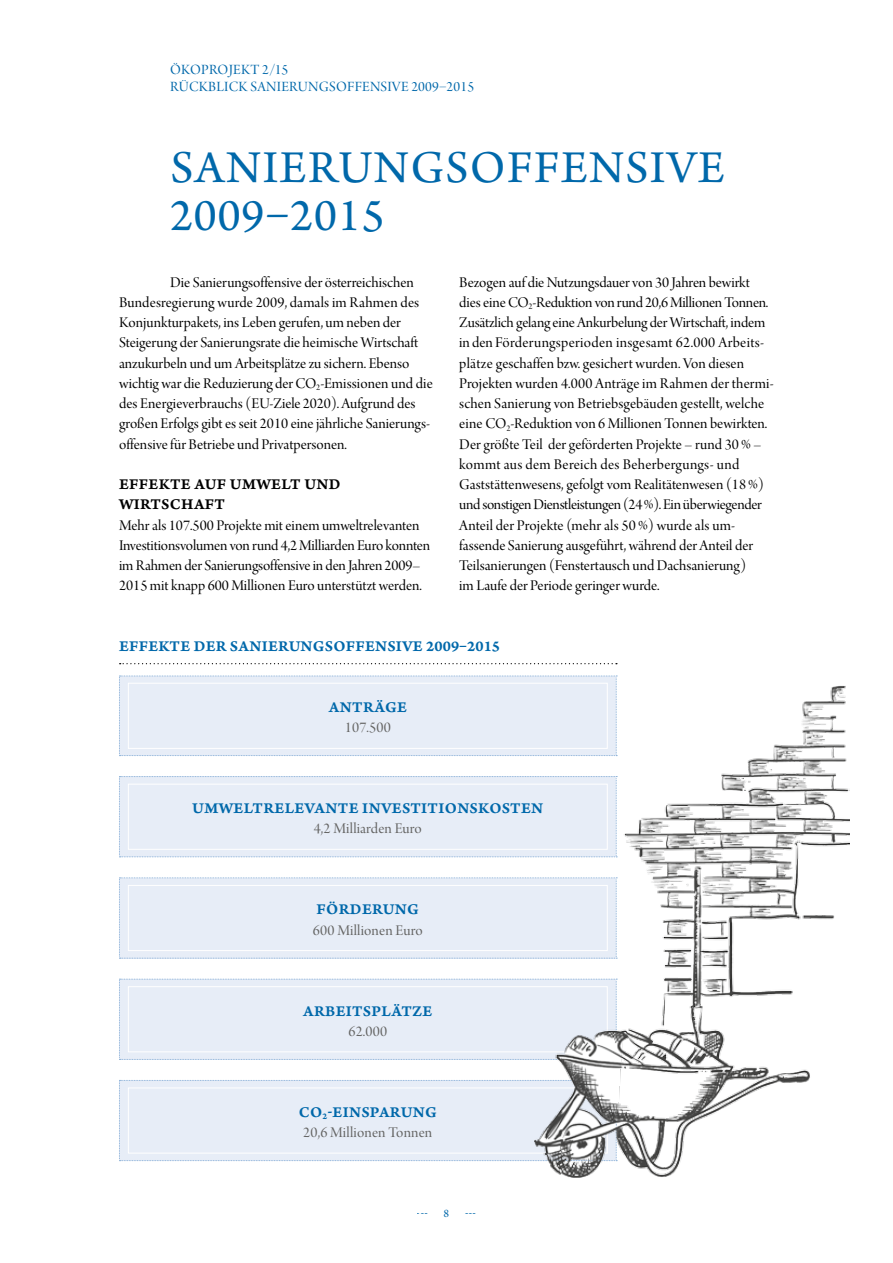
<style>
.page{position:relative;width:893px;height:1263px;background:#fff}
.page>*{position:absolute;margin:0;border:0;box-sizing:border-box;transform-origin:0 0}
.t1{font:48px/48px "Arno Pro";letter-spacing:.03em;color:#0068aa}
.t2{font:15.75px/20.2px "Arno Pro Display";color:#000}
.t3{font:15.75px "Arno Pro Smbd Caption";letter-spacing:.02em;color:#0068aa}
.t4{font:15.75px "Arno Pro Display";letter-spacing:.01em;color:#636362}
.t5{font:15.75px/20.2px "Arno Pro Smbd Caption";letter-spacing:.02em;color:#000}
.t6{font:15px/16.5px "Arno Pro Display";letter-spacing:.02em;color:#0068aa}
.t7{font:12px "Arno Pro";color:#0068aa}
</style>
<div class="page">
<div style="left:119px;top:676px;width:498px;height:80px;background:#e7edf7"></div>
<div style="left:119px;top:776px;width:415px;height:81px;background:#e7edf7"></div>
<div style="left:119px;top:877px;width:415px;height:82px;background:#e7edf7"></div>
<div style="left:119px;top:979px;width:415px;height:81px;background:#e7edf7"></div>
<div style="left:119px;top:1080px;width:415px;height:81px;background:#e7edf7"></div>
<svg style="left:120px;top:663px;width:497px;height:1px"></svg>
<div style="left:128px;top:683px;width:480px;height:66px;border:1px solid #fff"></div>
<div style="left:128px;top:784px;width:480px;height:66px;border:1px solid #fff"></div>
<div style="left:128px;top:885px;width:480px;height:66px;border:1px solid #fff"></div>
<div style="left:128px;top:986px;width:480px;height:66px;border:1px solid #fff"></div>
<div style="left:128px;top:1087px;width:480px;height:66px;border:1px solid #fff"></div>
<img style="left:534px;top:686px;width:315px;height:492px">
<p class="t6" style="left:170px;top:62px;width:305px">ÖKOPROJEKT 2/15<br>RÜCKBLICK SANIERUNGSOFFENSIVE 2009–2015</p>
<h1 class="t1" style="left:170px;top:146px;width:556px">SANIERUNGSOFFENSIVE<br>2009–2015</h1>
<p class="t2" style="left:119px;top:273px;width:315px;text-indent:51px">Die Sanierungsoffensive der österreichischen Bundesregierung wurde 2009, damals im Rahmen des Konjunkturpakets, ins Leben gerufen, um neben der Steigerung der Sanierungsrate die heimische Wirtschaft anzukurbeln und um Arbeitsplätze zu sichern. Ebenso wichtig war die Reduzierung der CO<sub>2</sub>-Emissionen und die des Energieverbrauchs (EU-Ziele 2020). Aufgrund des großen Erfolgs gibt es seit 2010 eine jährliche Sanierungs&shy;offensive für Betriebe und Privatpersonen.</p>
<p class="t5" style="left:119px;top:475px;width:223px">EFFEKTE AUF UMWELT UND<br>WIRTSCHAFT</p>
<p class="t2" style="left:119px;top:516px;width:313px">Mehr als 107.500 Projekte mit einem umweltrelevanten Investitionsvolumen von rund 4,2 Milliarden Euro konnten im Rahmen der Sanierungsoffensive in den Jahren 2009– 2015 mit knapp 600 Millionen Euro unterstützt werden.</p>
<p class="t2" style="left:459px;top:273px;width:316px">Bezogen auf die Nutzungsdauer von 30 Jahren bewirkt dies eine CO<sub>2</sub>-Reduktion von rund 20,6 Millionen Tonnen.<br>Zusätzlich gelang eine Ankurbelung der Wirtschaft, indem in den Förderungsperioden insgesamt 62.000 Arbeits&shy;plätze geschaffen bzw. gesichert wurden. Von diesen Projekten wurden 4.000 Anträge im Rahmen der thermi&shy;schen Sanierung von Betriebsgebäuden gestellt, welche eine CO<sub>2</sub>-Reduktion von 6 Millionen Tonnen bewirkten.<br>Der größte Teil der geförderten Projekte – rund 30% – kommt aus dem Bereich des Beherbergungs- und Gaststättenwesens, gefolgt vom Realitätenwesen (18%) und sonstigen Dienstleistungen (24%). Ein überwiegender Anteil der Projekte (mehr als 50%) wurde als um&shy;fassende Sanierung ausgeführt, während der Anteil der Teilsanierungen (Fenstertausch und Dachsanierung)<br>im Laufe der Periode geringer wurde.</p>
<p class="t3" style="left:119px;top:637px;width:382px">EFFEKTE DER SANIERUNGSOFFENSIVE 2009–2015</p>
<p class="t3" style="left:329px;top:698px;width:80px">ANTRÄGE</p>
<p class="t4" style="left:345px;top:719px;width:47px">107.500</p>
<p class="t3" style="left:192px;top:799px;width:352px">UMWELTRELEVANTE INVESTITIONSKOSTEN</p>
<p class="t4" style="left:314px;top:820px;width:110px">4,2 Milliarden Euro</p>
<p class="t3" style="left:317px;top:900px;width:104px">FÖRDERUNG</p>
<p class="t4" style="left:313px;top:921px;width:111px">600 Millionen Euro</p>
<p class="t3" style="left:303px;top:1001px;width:131px">ARBEITSPLÄTZE</p>
<p class="t4" style="left:348px;top:1023px;width:40px">62.000</p>
<p class="t3" style="left:299px;top:1103px;width:139px">CO<sub>2</sub>-EINSPARUNG</p>
<p class="t4" style="left:303px;top:1124px;width:130px">20,6 Millionen Tonnen</p>
<p class="t7" style="left:417px;top:1206px;width:12px">---</p>
<p class="t7" style="left:444px;top:1206px;width:7px">8</p>
<p class="t7" style="left:465px;top:1206px;width:12px">---</p>
</div>
